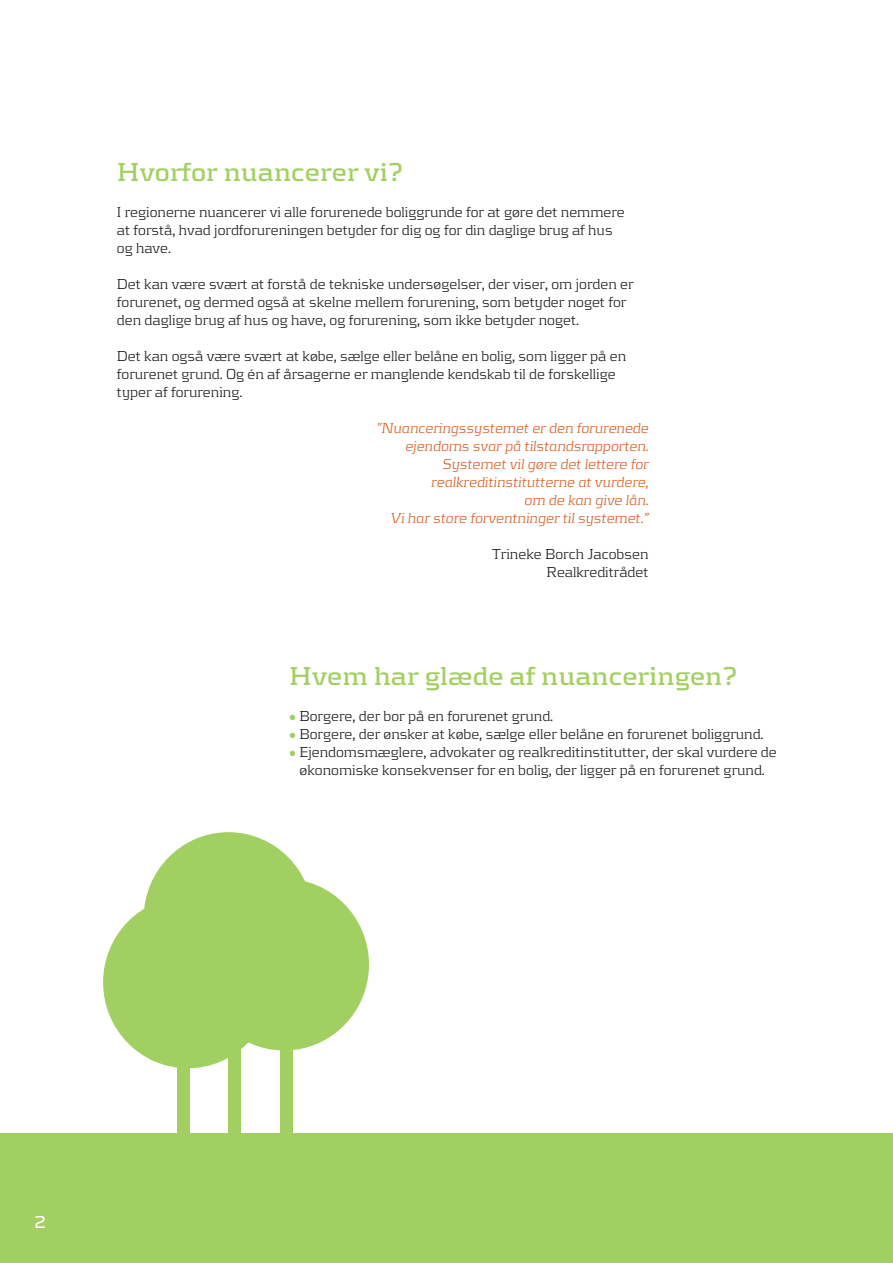
<style>
.page{position:relative;width:893px;height:1263px;background:#fff}
.page>*{position:absolute;margin:0;border:0;box-sizing:border-box;transform-origin:0 0}
.Greenhead{font:700 27px "Kontrapunkt";color:#a2cf62}
.t1{font:700 18px "Kontrapunkt";color:#fff}
.Brød10{font:300 15px/18px "Kontrapunkt";color:#231f20}
.orange{font:italic 300 15px "Kontrapunkt";color:#dd6327}
.s1{font-size:19.5px;color:#a2cf62}
</style>
<div class="page">
<div style="left:281px;top:1035px;width:12px;height:117px;background:#a2cf62"></div>
<div style="left:199px;top:879px;width:170px;height:171px;background:#a2cf62;border-radius:50%"></div>
<div style="left:103px;top:896px;width:170px;height:172px;background:#a2cf62;border-radius:50%"></div>
<div style="left:177px;top:1052px;width:13px;height:117px;background:#a2cf62"></div>
<div style="left:144px;top:832px;width:169px;height:172px;background:#a2cf62;border-radius:50%"></div>
<div style="left:228px;top:1012px;width:13px;height:197px;background:#a2cf62"></div>
<div style="left:0;top:1133px;width:893px;height:130px;background:#a2cf62"></div>
<p class="Greenhead" style="left:117px;top:156px;width:288px">Hvorfor nuancerer vi?</p>
<p class="Brød10" style="left:117px;top:203px;width:509px">I regionerne nuancerer vi alle forurenede boliggrunde for at gøre det nemmere at forstå, hvad jordforureningen betyder for dig og for din daglige brug af hus og have.</p>
<p class="Brød10" style="left:117px;top:275px;width:518px">Det kan være svært at forstå de tekniske undersøgelser, der viser, om jorden er forurenet, og dermed også at skelne mellem forurening, som betyder noget for den daglige brug af hus og have, og forurening, som ikke betyder noget.</p>
<p class="Brød10" style="left:117px;top:347px;width:511px">Det kan også være svært at købe, sælge eller belåne en bolig, som ligger på en forurenet grund. Og én af årsagerne er manglende kendskab til de forskellige typer af forurening.</p>
<p class="orange" style="left:376px;top:419px;width:274px">”Nuanceringssystemet er den forurenede</p>
<p class="orange" style="left:405px;top:437px;width:245px">ejendoms svar på tilstandsrapporten.</p>
<p class="orange" style="left:442px;top:455px;width:208px">Systemet vil gøre det lettere for</p>
<p class="orange" style="left:431px;top:473px;width:219px">realkreditinstitutterne at vurdere,</p>
<p class="orange" style="left:524px;top:491px;width:126px">om de kan give lån.</p>
<p class="orange" style="left:390px;top:509px;width:260px">Vi har store forventninger til systemet.”</p>
<p class="Brød10" style="left:492px;top:545px;width:158px">Trineke Borch Jacobsen</p>
<p class="Brød10" style="left:546px;top:563px;width:103px">Realkreditrådet</p>
<p class="Greenhead" style="left:289px;top:660px;width:450px">Hvem har glæde af nuanceringen?</p>
<p class="Brød10" style="left:289px;top:706px;width:266px"><span class="s1">•</span> Borgere, der bor på en forurenet grund.</p>
<p class="Brød10" style="left:289px;top:724px;width:476px"><span class="s1">•</span> Borgere, der ønsker at købe, sælge eller belåne en forurenet boliggrund.</p>
<p class="Brød10" style="left:289px;top:742px;width:489px"><span class="s1">•</span> Ejendomsmæglere, advokater og realkreditinstitutter, der skal vurdere de</p>
<p class="Brød10" style="left:300px;top:760px;width:467px">økonomiske konsekvenser for en bolig, der ligger på en forurenet grund.</p>
<p class="t1" style="left:34px;top:1212px;width:14px">2</p>
</div>
